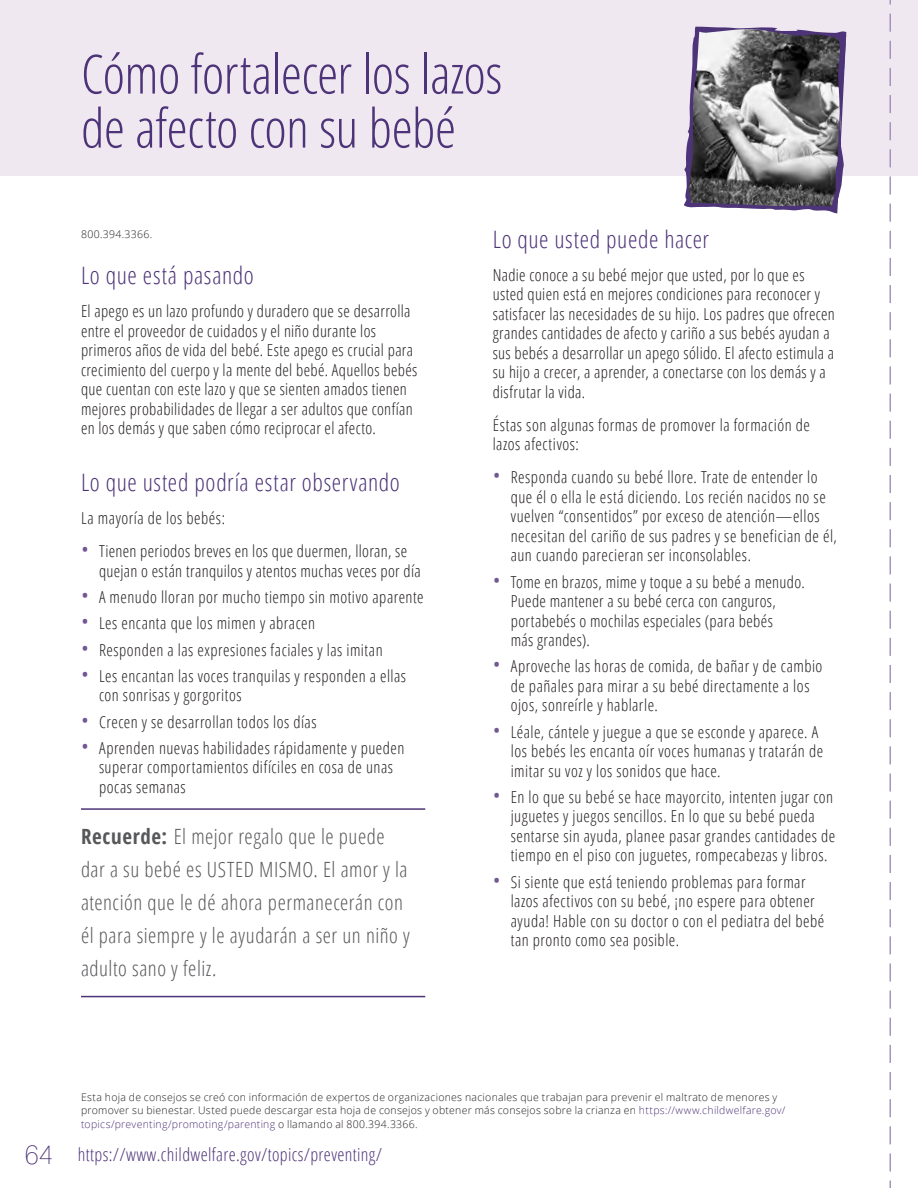
<style>
.page{position:relative;width:918px;height:1188px;background:#fff}
.page>*{position:absolute;margin:0;border:0;box-sizing:border-box;transform-origin:0 0}
.t1{font:300 condensed 54px/54px "Open Sans";letter-spacing:-.015em;color:#4d3378}
.t2{font:300 condensed 24px "Open Sans";letter-spacing:.025em;color:#4d3378}
.t3{font:300 condensed 21px/33px "Open Sans";letter-spacing:.025em;color:#57585a}
.t4{font:300 condensed 18px "Open Sans";letter-spacing:.02em;color:#4d3378}
.t5{font:300 condensed 16.5px/19.5px "Open Sans";letter-spacing:.025em;color:#231f20}
.t6{font:300 10.5px/13.5px "Open Sans";letter-spacing:.025em;color:#231f20}
.s1{font-size:21px;color:#715892}
.s2{font-weight:700}
.s3{color:#4d3378}
.s4{font-family:"Lane";font-weight:400;font-size:27px}
</style>
<div class="page">
<div style="left:0;top:0;width:918px;height:176px;background:#efe8f1"></div>
<hr style="left:81px;top:808px;width:344px;height:2px;background:#4d3378">
<hr style="left:81px;top:996px;width:344px;height:1px;background:#4d3378">
<svg style="left:684px;top:26px;width:162px;height:187px"></svg>
<svg style="left:890px;top:0;width:1px;height:1188px"></svg>
<h2 class="t1" style="left:81px;top:45px;width:423px">Cómo fortalecer los lazos de afecto con su bebé</h2>
<p class="t6" style="left:81px;top:227px;width:73px">800.394.3366.</p>
<p class="t2" style="left:81px;top:259px;width:174px">Lo que está pasando</p>
<p class="t5" style="left:81px;top:301px;width:338px">El apego es un lazo profundo y duradero que se desarrolla entre el proveedor de cuidados y el niño durante los primeros años de vida del bebé. Este apego es crucial para crecimiento del cuerpo y la mente del bebé. Aquellos bebés que cuentan con este lazo y que se sienten amados tienen mejores probabilidades de llegar a ser adultos que confían en los demás y que saben cómo reciprocar el afecto.</p>
<p class="t2" style="left:81px;top:466px;width:320px">Lo que usted podría estar observando</p>
<p class="t5" style="left:81px;top:508px;width:146px">La mayoría de los bebés:</p>
<p class="t5" style="left:99px;top:541px;width:323px;text-indent:-18px"><span class="s1">•</span> Tienen periodos breves en los que duermen, lloran, se quejan o están tranquilos y atentos muchas veces por día</p>
<p class="t5" style="left:81px;top:587px;width:344px"><span class="s1">•</span> A menudo lloran por mucho tiempo sin motivo aparente</p>
<p class="t5" style="left:81px;top:613px;width:236px"><span class="s1">•</span> Les encanta que los mimen y abracen</p>
<p class="t5" style="left:81px;top:639px;width:303px"><span class="s1">•</span> Responden a las expresiones faciales y las imitan</p>
<p class="t5" style="left:99px;top:665px;width:309px;text-indent:-18px"><span class="s1">•</span> Les encantan las voces tranquilas y responden a ellas con sonrisas y gorgoritos</p>
<p class="t5" style="left:81px;top:711px;width:237px"><span class="s1">•</span> Crecen y se desarrollan todos los días</p>
<p class="t5" style="left:99px;top:737px;width:307px;text-indent:-18px"><span class="s1">•</span> Aprenden nuevas habilidades rápidamente y pueden superar comportamientos difíciles en cosa de unas pocas semanas</p>
<p class="t3" style="left:81px;top:819px;width:330px"><span class="s2">Recuerde:</span> El mejor regalo que le puede dar a su bebé es USTED MISMO. El amor y la atención que le dé ahora permanecerán con él para siempre y le ayudarán a ser un niño y adulto sano y feliz.</p>
<p class="t2" style="left:493px;top:223px;width:218px">Lo que usted puede hacer</p>
<p class="t5" style="left:493px;top:265px;width:344px">Nadie conoce a su bebé mejor que usted, por lo que es usted quien está en mejores condiciones para reconocer y satisfacer las necesidades de su hijo. Los padres que ofrecen grandes cantidades de afecto y cariño a sus bebés ayudan a sus bebés a desarrollar un apego sólido. El afecto estimula a su hijo a crecer, a aprender, a conectarse con los demás y a disfrutar la vida.</p>
<p class="t5" style="left:493px;top:415px;width:319px">Éstas son algunas formas de promover la formación de lazos afectivos:</p>
<p class="t5" style="left:511px;top:467px;width:328px;text-indent:-18px"><span class="s1">•</span> Responda cuando su bebé llore. Trate de entender lo que él o ella le está diciendo. Los recién nacidos no se vuelven “consentidos” por exceso de atención—ellos necesitan del cariño de sus padres y se benefician de él, aun cuando parecieran ser inconsolables.</p>
<p class="t5" style="left:511px;top:571px;width:296px;text-indent:-18px"><span class="s1">•</span> Tome en brazos, mime y toque a su bebé a menudo.<br>Puede mantener a su bebé cerca con canguros, portabebés o mochilas especiales (para bebés<br>más grandes).</p>
<p class="t5" style="left:511px;top:656px;width:313px;text-indent:-18px"><span class="s1">•</span> Aproveche las horas de comida, de bañar y de cambio de pañales para mirar a su bebé directamente a los ojos, sonreírle y hablarle.</p>
<p class="t5" style="left:511px;top:721px;width:314px;text-indent:-18px"><span class="s1">•</span> Léale, cántele y juegue a que se esconde y aparece. A los bebés les encanta oír voces humanas y tratarán de imitar su voz y los sonidos que hace.</p>
<p class="t5" style="left:511px;top:787px;width:326px;text-indent:-18px"><span class="s1">•</span> En lo que su bebé se hace mayorcito, intenten jugar con juguetes y juegos sencillos. En lo que su bebé pueda sentarse sin ayuda, planee pasar grandes cantidades de tiempo en el piso con juguetes, rompecabezas y libros.</p>
<p class="t5" style="left:511px;top:871px;width:315px;text-indent:-18px"><span class="s1">•</span> Si siente que está teniendo problemas para formar lazos afectivos con su bebé, ¡no espere para obtener ayuda! Hable con su doctor o con el pediatra del bebé tan pronto como sea posible.</p>
<p class="t6" style="left:81px;top:1090px;width:706px">Esta hoja de consejos se creó con información de expertos de organizaciones nacionales que trabajan para prevenir el maltrato de menores y promover su bienestar. Usted puede descargar esta hoja de consejos y obtener más consejos sobre la crianza en <span class="s3">https://www.childwelfare.gov/ topics/preventing/promoting/parenting</span> o llamando al 800.394.3366.</p>
<p class="t4" style="left:25px;top:1142px;width:359px"><span class="s4">64</span> https://www.childwelfare.gov/topics/preventing/</p>
</div>
